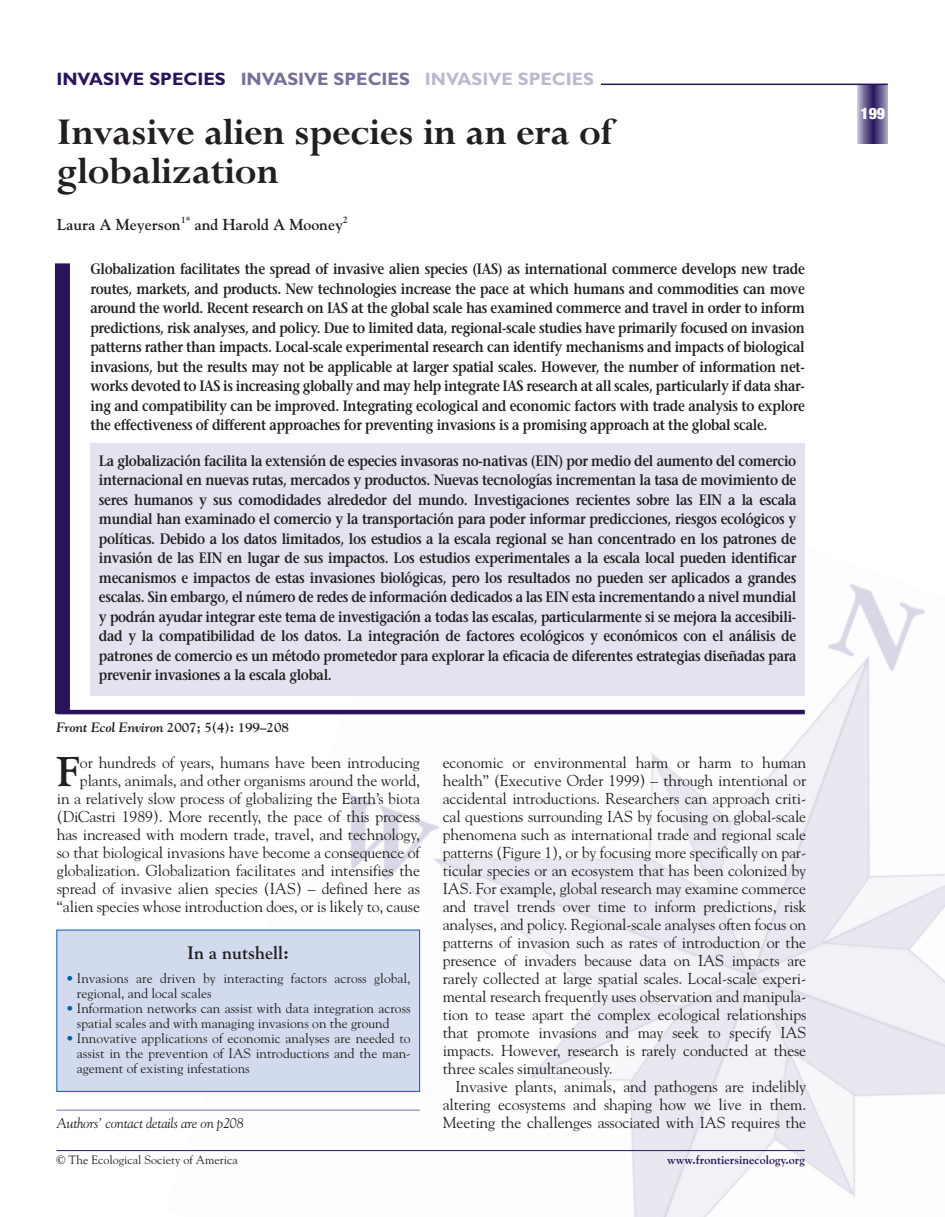
<style>
.page{position:relative;width:945px;height:1217px;background:#fff}
.page>*{position:absolute;margin:0;border:0;box-sizing:border-box;transform-origin:0 0}
.t1{font:700 42px/39px "Lapidary 333 BT";letter-spacing:-.005em;color:#231f20}
.t2{font:700 41.4px "Goudy";color:#231f20}
.t3{font:700 18px "Gill Sans";color:#29135d}
.t4{font:700 18px "Goudy";color:#231f20}
.t5{font:15.75px/18px "Goudy";letter-spacing:-.01em;color:#231f20;text-align:justify}
.t6{font:700 15.75px "Goudy";color:#231f20}
.t7{font:900 condensed 15.75px "Helvetica Neue";color:#fff}
.t8{font:600 15px/19.5px "Stone Serif";letter-spacing:-.025em;color:#231f20;text-align:justify;scale:.88 1}
.t9{font:italic 14.25px "Goudy";letter-spacing:-.015em;color:#231f20}
.t10{font:13.5px/15px "Goudy";color:#231f20}
.t11{font:700 13.5px "Goudy";letter-spacing:-.005em;color:#231f20}
.t12{font:12px "Goudy";color:#231f20}
.t13{font:700 12px "Goudy";color:#29135d}
.t14{font:700 9.45px "Goudy";color:#231f20}
.s1{color:#786f9d}
.s2{color:#bdb8d1}
.s3{font-style:italic}
.s4{color:#0161aa}
</style>
<div class="page">
<img style="left:165px;top:584px;width:780px;height:632px">
<svg style="left:858px;top:85px;width:30px;height:59px;background:#6b6192"></svg>
<hr style="left:56px;top:84px;width:832px;height:1px;background:#29135d">
<hr style="left:56px;top:1150px;width:749px;height:1px;background:#29135d">
<div style="left:56px;top:60px;width:545px;height:29px;background:#fff"></div>
<div style="left:55px;top:263px;width:15px;height:450px;background:#29135d"></div>
<hr style="left:56px;top:710px;width:749px;height:4px;background:#29135d">
<div style="left:57px;top:930px;width:363px;height:161px;background:#d2dbee"></div>
<div style="left:90px;top:443px;width:715px;height:252px;background:#e3e2ef"></div>
<hr style="left:56px;top:1109px;width:364px;height:1px;background:#7570ac">
<p class="t3" style="left:56px;top:73px;width:539px">INVASIVE SPECIES <span class="s1">INVASIVE SPECIES</span> <span class="s2">INVASIVE SPECIES</span></p>
<h1 class="t1" style="left:57px;top:110px;width:558px">Invasive alien species in an era of globalization</h1>
<p class="t6" style="left:57px;top:218px;width:125px">Laura A Meyerson</p>
<p class="t14" style="left:181px;top:216px;width:11px">1*</p>
<p class="t6" style="left:195px;top:218px;width:150px">and Harold A Mooney</p>
<p class="t14" style="left:343px;top:216px;width:7px">2</p>
<p class="t8" style="left:90px;top:261px;width:813px">Globalization facilitates the spread of invasive alien species (IAS) as international commerce develops new trade routes, markets, and products. New technologies increase the pace at which humans and commodities can move around the world. Recent research on IAS at the global scale has examined commerce and travel in order to inform predictions, risk analyses, and policy. Due to limited data, regional-scale studies have primarily focused on invasion patterns rather than impacts. Local-scale experimental research can identify mechanisms and impacts of biological invasions, but the results may not be applicable at larger spatial scales. However, the number of information net&shy;works devoted to IAS is increasing globally and may help integrate IAS research at all scales, particularly if data shar&shy;ing and compatibility can be improved. Integrating ecological and economic factors with trade analysis to explore the effectiveness of different approaches for preventing invasions is a promising approach at the global scale.</p>
<p class="t8" style="left:99px;top:452px;width:794px">La globalización facilita la extensión de especies invasoras no-nativas (EIN) por medio del aumento del comercio internacional en nuevas rutas, mercados y productos. Nuevas tecnologías incrementan la tasa de movimiento de seres humanos y sus comodidades alrededor del mundo. Investigaciones recientes sobre las EIN a la escala mundial han examinado el comercio y la transportación para poder informar predicciones, riesgos ecológicos y políticas. Debido a los datos limitados, los estudios a la escala regional se han concentrado en los patrones de invasión de las EIN en lugar de sus impactos. Los estudios experimentales a la escala local pueden identificar mecanismos e impactos de estas invasiones biológicas, pero los resultados no pueden ser aplicados a grandes escalas. Sin embargo, el número de redes de información dedicados a las EIN esta incrementando a nivel mundial y podrán ayudar integrar este tema de investigación a todas las escalas, particularmente si se mejora la accesibili&shy;dad y la compatibilidad de los datos. La integración de factores ecológicos y económicos con el análisis de patrones de comercio es un método prometedor para explorar la eficacia de diferentes estrategias diseñadas para prevenir invasiones a la escala global.</p>
<p class="t11" style="left:56px;top:721px;width:234px"><span class="s3">Front Ecol Environ</span> 2007; 5(4): 199–208</p>
<p class="t5" style="left:57px;top:754px;width:365px;text-align:right">or hundreds of years, humans have been introducing plants, animals, and other organisms around the world,<br>in a relatively slow process of globalizing the Earth’s biota (DiCastri 1989). More recently, the pace of this process has increased with modern trade, travel, and technology, so that biological invasions have become a consequence of globalization. Globalization facilitates and intensifies the spread of invasive alien species (IAS) – defined here as “alien species whose introduction does, or is likely to, cause</p>
<p class="t5" style="left:443px;top:754px;width:365px">economic or environmental harm or harm to human health” (Executive Order 1999) – through intentional or accidental introductions. Researchers can approach criti&shy;cal questions surrounding IAS by focusing on global-scale phenomena such as international trade and regional scale patterns (Figure 1), or by focusing more specifically on par&shy;ticular species or an ecosystem that has been colonized by IAS. For example, global research may examine commerce and travel trends over time to inform predictions, risk analyses, and policy. Regional-scale analyses often focus on patterns of invasion such as rates of introduction or the presence of invaders because data on IAS impacts are rarely collected at large spatial scales. Local-scale experi&shy;mental research frequently uses observation and manipula&shy;tion to tease apart the complex ecological relationships that promote invasions and may seek to specify IAS impacts. However, research is rarely conducted at these three scales simultaneously.</p>
<p class="t5" style="left:443px;top:1078px;width:365px;text-indent:13px">Invasive plants, animals, and pathogens are indelibly altering ecosystems and shaping how we live in them.<br>Meeting the challenges associated with IAS requires the</p>
<h2 class="t2" style="left:57px;top:754px;width:24px">F</h2>
<p class="t4" style="left:187px;top:945px;width:103px">In a nutshell:</p>
<p class="t10" style="left:77px;top:971px;width:335px;text-indent:-11px"><span class="s4">•</span> Invasions are driven by interacting factors across global, regional, and local scales</p>
<p class="t10" style="left:77px;top:1001px;width:335px;text-indent:-11px"><span class="s4">•</span> Information networks can assist with data integration across spatial scales and with managing invasions on the ground</p>
<p class="t10" style="left:77px;top:1031px;width:335px;text-align:justify;text-indent:-11px"><span class="s4">•</span> Innovative applications of economic analyses are needed to assist in the prevention of IAS introductions and the man&shy;agement of existing infestations</p>
<p class="t9" style="left:56px;top:1116px;width:189px">Authors’ contact details are on p208</p>
<p class="t12" style="left:56px;top:1155px;width:183px">© The Ecological Society of America</p>
<p class="t13" style="left:667px;top:1155px;width:139px">www.frontiersinecology.org</p>
<p class="t7" style="left:861px;top:108px;width:26px">199</p>
</div>
